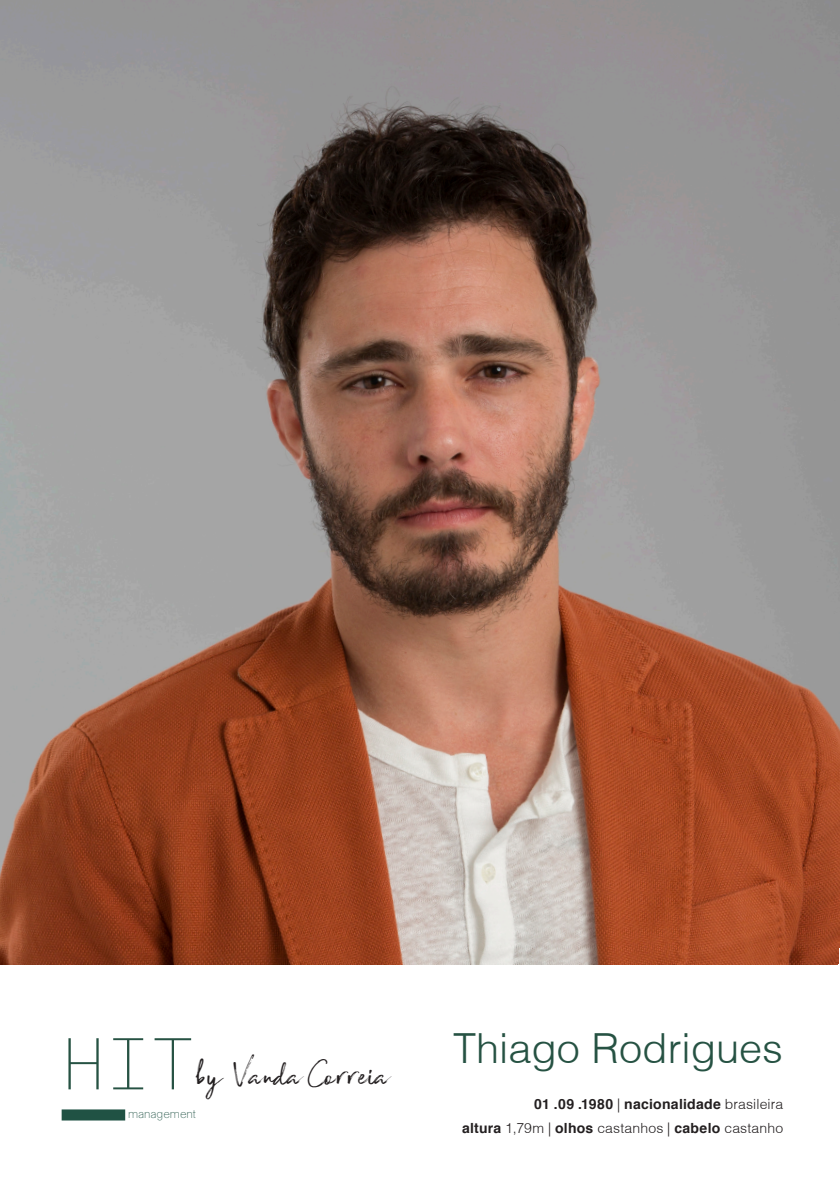
<style>
.page{position:relative;width:840px;height:1191px;background:#fff}
.page>*{position:absolute;margin:0;border:0;box-sizing:border-box;transform-origin:0 0}
.t1{font:200 72px "GT America Mono";color:#265243}
.t2{font:42px "Broadcast Matter";letter-spacing:-.01em;color:#231f20}
.t3{font:300 41.4px "Helvetica";color:#265243}
.t4{font:300 14px "Helvetica";letter-spacing:.015em;color:#231f20}
.t5{font:700 14px "Helvetica";letter-spacing:.02em;color:#231f20}
.t6{font:100 12px "Basel";color:#205244}
.s1{font-weight:300}
.s2{font-weight:700}
</style>
<div class="page">
<img style="left:0;top:0;width:839px;height:964px">
<div style="left:62px;top:1109px;width:63px;height:11px;background:#205244"></div>
<p class="t1" style="left:61px;top:1023px;width:135px">HIT</p>
<p class="t6" style="left:128px;top:1105px;width:69px">management</p>
<p class="t2" style="left:194px;top:1049px;width:195px">by Vanda Correia</p>
<p class="t3" style="left:453px;top:1023px;width:331px">Thiago Rodrigues</p>
<p class="t5" style="left:534px;top:1093px;width:250px">01 .09 .1980 <span class="s1">|</span> nacionalidade <span class="s1">brasileira</span></p>
<p class="t4" style="left:461px;top:1119px;width:322px"><span class="s2">altura</span> 1,79m | <span class="s2">olhos</span> castanhos | <span class="s2">cabelo</span> castanho</p>
</div>
